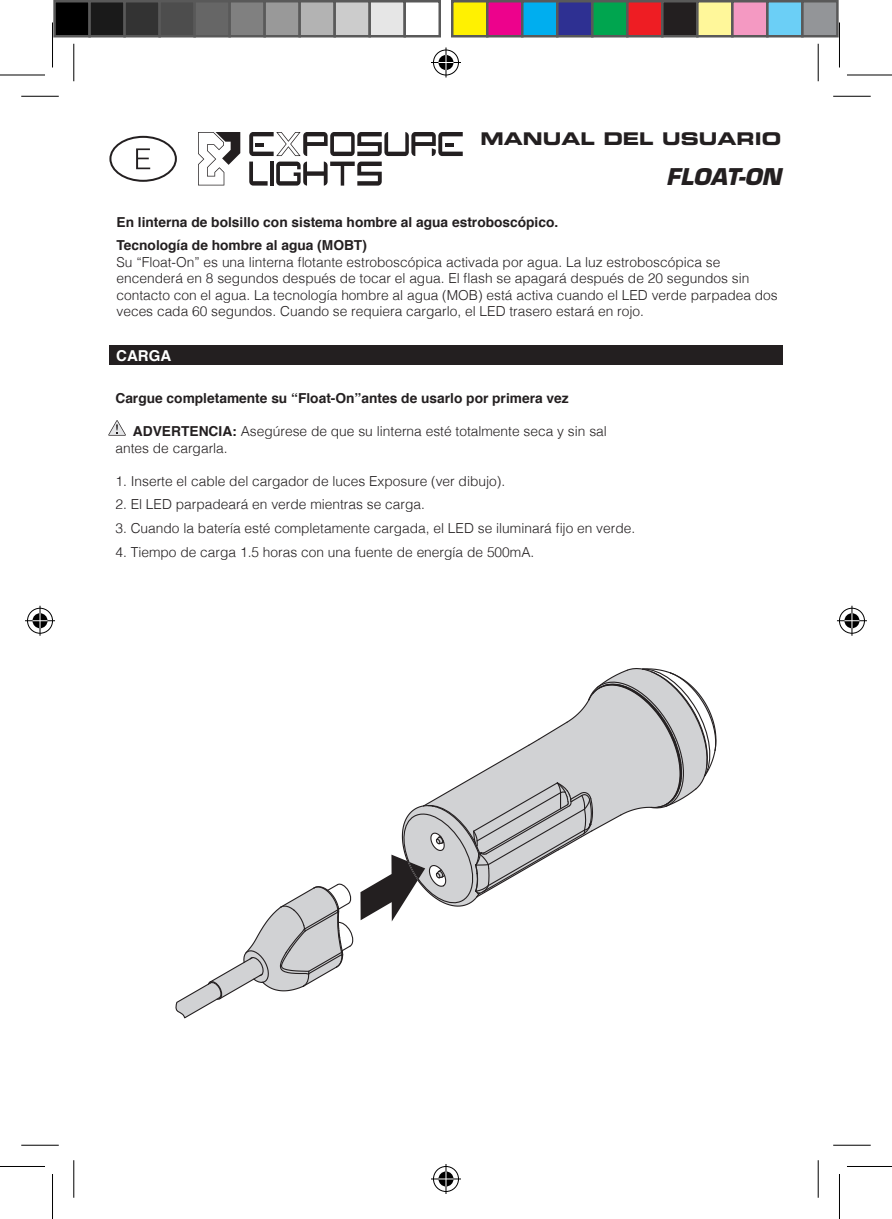
<style>
.page{position:relative;width:892px;height:1219px;background:#fff}
.page>*{position:absolute;margin:0;border:0;box-sizing:border-box;transform-origin:0 0}
.t1{font:italic 700 22.5px "Eurostile LT Std";color:#231f20}
.t2{font:17.5px "Eurostile LT Std Bold Ex 2";color:#231f20}
.t3{font:700 15px "Helvetica";color:#fff}
.t4{font:300 13.75px/16.5px "Helvetica";color:#231f20}
.t5{font:700 13.75px/23.5px "Helvetica";color:#231f20}
.s1{font-weight:700}
</style>
<div class="page">
<div style="left:109px;top:345px;width:673px;height:20px;background:#231f20"></div>
<svg style="left:108px;top:420px;width:18px;height:16px"></svg>
<svg style="left:109px;top:136px;width:68px;height:46px"></svg>
<svg style="left:360px;top:668px;width:357px;height:253px"></svg>
<svg style="left:175px;top:883px;width:179px;height:136px"></svg>
<svg style="left:411px;top:132px;width:52px;height:24px"></svg>
<svg style="left:384px;top:132px;width:25px;height:24px"></svg>
<svg style="left:249px;top:132px;width:133px;height:24px"></svg>
<svg style="left:249px;top:162px;width:18px;height:24px"></svg>
<hr style="left:270px;top:162px;width:4px;height:24px;background:#231f20">
<svg style="left:276px;top:162px;width:106px;height:24px"></svg>
<svg style="left:198px;top:132px;width:42px;height:53px"></svg>
<hr style="left:21px;top:96px;width:38px;height:1px;background:#000">
<hr style="left:833px;top:96px;width:37px;height:1px;background:#000">
<hr style="left:21px;top:1145px;width:38px;height:1px;background:#000">
<hr style="left:833px;top:1145px;width:37px;height:1px;background:#000">
<hr style="left:73px;top:44px;width:1px;height:37px;background:#000">
<hr style="left:73px;top:1160px;width:1px;height:38px;background:#000">
<hr style="left:817px;top:44px;width:1px;height:37px;background:#000">
<hr style="left:817px;top:1160px;width:1px;height:38px;background:#000">
<svg style="left:0;top:74px;width:45px;height:1px"></svg>
<svg style="left:847px;top:74px;width:45px;height:1px"></svg>
<hr style="left:0;top:75px;width:45px;height:1px;background:#000">
<hr style="left:847px;top:75px;width:45px;height:1px;background:#000">
<hr style="left:0;top:1166px;width:45px;height:1px;background:#000">
<hr style="left:847px;top:1166px;width:45px;height:1px;background:#000">
<hr style="left:52px;top:22px;width:1px;height:45px;background:#000">
<hr style="left:52px;top:1174px;width:1px;height:45px;background:#000">
<hr style="left:839px;top:22px;width:1px;height:45px;background:#000">
<hr style="left:839px;top:1174px;width:1px;height:45px;background:#000">
<div style="left:432px;top:48px;width:28px;height:29px;border:3px solid #fff;border-radius:50%"></div>
<hr style="left:431px;top:61px;width:30px;height:3px;background:#fff">
<hr style="left:444px;top:47px;width:3px;height:30px;background:#fff">
<div style="left:437px;top:53px;width:18px;height:19px;border:3px solid #fff;border-radius:50%"></div>
<div style="left:433px;top:50px;width:26px;height:25px;border:1px solid #000;border-radius:50%"></div>
<hr style="left:431px;top:62px;width:30px;height:1px;background:#000">
<hr style="left:445px;top:47px;width:1px;height:30px;background:#000">
<svg style="left:438px;top:55px;width:15px;height:15px"></svg>
<div style="left:432px;top:1165px;width:28px;height:28px;border:3px solid #fff;border-radius:50%"></div>
<hr style="left:431px;top:1177px;width:30px;height:3px;background:#fff">
<hr style="left:444px;top:1164px;width:3px;height:30px;background:#fff">
<div style="left:437px;top:1170px;width:18px;height:18px;border:3px solid #fff;border-radius:50%"></div>
<div style="left:433px;top:1166px;width:26px;height:26px;border:1px solid #000;border-radius:50%"></div>
<hr style="left:431px;top:1178px;width:30px;height:1px;background:#000">
<hr style="left:445px;top:1164px;width:1px;height:30px;background:#000">
<svg style="left:438px;top:1171px;width:15px;height:15px"></svg>
<div style="left:26px;top:607px;width:28px;height:28px;border:3px solid #fff;border-radius:50%"></div>
<hr style="left:25px;top:619px;width:30px;height:3px;background:#fff">
<svg style="left:38px;top:606px;width:4px;height:30px"></svg>
<div style="left:31px;top:612px;width:18px;height:18px;border:3px solid #fff;border-radius:50%"></div>
<div style="left:27px;top:608px;width:26px;height:25px;border:1px solid #000;border-radius:50%"></div>
<hr style="left:25px;top:620px;width:30px;height:1px;background:#000">
<hr style="left:40px;top:606px;width:1px;height:30px;background:#000">
<svg style="left:33px;top:613px;width:15px;height:15px"></svg>
<div style="left:838px;top:607px;width:28px;height:28px;border:3px solid #fff;border-radius:50%"></div>
<hr style="left:837px;top:619px;width:30px;height:3px;background:#fff">
<hr style="left:850px;top:606px;width:3px;height:30px;background:#fff">
<div style="left:843px;top:612px;width:18px;height:18px;border:3px solid #fff;border-radius:50%"></div>
<div style="left:839px;top:608px;width:25px;height:25px;border:1px solid #000;border-radius:50%"></div>
<hr style="left:837px;top:620px;width:30px;height:1px;background:#000">
<hr style="left:851px;top:606px;width:1px;height:30px;background:#000">
<svg style="left:844px;top:613px;width:15px;height:15px"></svg>
<div style="left:55px;top:1px;width:35px;height:35px;background:#000"></div>
<div style="left:53px;top:0;width:38px;height:37px;border:2px solid #595959"></div>
<div style="left:90px;top:1px;width:35px;height:35px;background:#1a1a1a"></div>
<div style="left:88px;top:0;width:38px;height:37px;border:2px solid #595959"></div>
<div style="left:125px;top:1px;width:35px;height:35px;background:#333"></div>
<div style="left:123px;top:0;width:38px;height:37px;border:2px solid #595959"></div>
<div style="left:160px;top:1px;width:35px;height:35px;background:#4d4d4d"></div>
<div style="left:158px;top:0;width:38px;height:37px;border:2px solid #595959"></div>
<div style="left:195px;top:1px;width:35px;height:35px;background:#666"></div>
<div style="left:193px;top:0;width:38px;height:37px;border:2px solid #595959"></div>
<div style="left:230px;top:1px;width:35px;height:35px;background:#808080"></div>
<div style="left:228px;top:0;width:38px;height:37px;border:2px solid #595959"></div>
<div style="left:265px;top:1px;width:35px;height:35px;background:#999"></div>
<div style="left:263px;top:0;width:38px;height:37px;border:2px solid #595959"></div>
<div style="left:300px;top:1px;width:35px;height:35px;background:#b3b3b3"></div>
<div style="left:298px;top:0;width:38px;height:37px;border:2px solid #595959"></div>
<div style="left:335px;top:1px;width:35px;height:35px;background:#ccc"></div>
<div style="left:333px;top:0;width:38px;height:37px;border:2px solid #595959"></div>
<div style="left:370px;top:1px;width:35px;height:35px;background:#e6e6e6"></div>
<div style="left:368px;top:0;width:38px;height:37px;border:2px solid #595959"></div>
<div style="left:403px;top:0;width:38px;height:37px;border:2px solid #595959"></div>
<div style="left:452px;top:1px;width:35px;height:35px;background:#fff101"></div>
<div style="left:451px;top:0;width:37px;height:37px;border:2px solid #595959"></div>
<div style="left:487px;top:1px;width:35px;height:35px;background:#ed028c"></div>
<div style="left:486px;top:0;width:37px;height:37px;border:2px solid #595959"></div>
<div style="left:522px;top:1px;width:35px;height:35px;background:#00aeef"></div>
<div style="left:521px;top:0;width:37px;height:37px;border:2px solid #595959"></div>
<div style="left:557px;top:1px;width:35px;height:35px;background:#2e3092"></div>
<div style="left:556px;top:0;width:37px;height:37px;border:2px solid #595959"></div>
<div style="left:592px;top:1px;width:35px;height:35px;background:#00a54f"></div>
<div style="left:591px;top:0;width:37px;height:37px;border:2px solid #595959"></div>
<div style="left:627px;top:1px;width:35px;height:35px;background:#ee1d23"></div>
<div style="left:626px;top:0;width:37px;height:37px;border:2px solid #595959"></div>
<div style="left:662px;top:1px;width:35px;height:35px;background:#231f20"></div>
<div style="left:661px;top:0;width:37px;height:37px;border:2px solid #595959"></div>
<div style="left:697px;top:1px;width:35px;height:35px;background:#fff79a"></div>
<div style="left:696px;top:0;width:37px;height:37px;border:2px solid #595959"></div>
<div style="left:732px;top:1px;width:35px;height:35px;background:#f499c2"></div>
<div style="left:731px;top:0;width:37px;height:37px;border:2px solid #595959"></div>
<div style="left:767px;top:1px;width:35px;height:35px;background:#6bcff6"></div>
<div style="left:766px;top:0;width:37px;height:37px;border:2px solid #595959"></div>
<div style="left:802px;top:1px;width:35px;height:35px;background:#939598"></div>
<div style="left:801px;top:0;width:37px;height:37px;border:2px solid #595959"></div>
<p class="t2" style="left:480px;top:126px;width:302px">MANUAL DEL USUARIO</p>
<h1 class="t1" style="left:666px;top:163px;width:116px">FLOAT-ON</h1>
<p class="t5" style="left:116px;top:210px;width:443px">En linterna de bolsillo con sistema hombre al agua estroboscópico.<br>Tecnología de hombre al agua (MOBT)</p>
<p class="t4" style="left:116px;top:253px;width:663px">Su “Float-On” es una linterna flotante estroboscópica activada por agua. La luz estroboscópica se encenderá en 8 segundos después de tocar el agua. El flash se apagará después de 20 segundos sin contacto con el agua. La tecnología hombre al agua (MOB) está activa cuando el LED verde parpadea dos veces cada 60 segundos. Cuando se requiera cargarlo, el LED trasero estará en rojo.</p>
<p class="t3" style="left:116px;top:343px;width:56px">CARGA</p>
<p class="t5" style="left:115px;top:387px;width:455px">Cargue completamente su “Float-On”antes de usarlo por primera vez</p>
<p class="t4" style="left:115px;top:422px;width:493px;text-indent:18px"><span class="s1">ADVERTENCIA:</span> Asegúrese de que su linterna esté totalmente seca y sin sal antes de cargarla.</p>
<p class="t4" style="left:115px;top:472px;width:391px">1. Inserte el cable del cargador de luces Exposure (ver dibujo).</p>
<p class="t4" style="left:115px;top:495px;width:311px">2. El LED parpadeará en verde mientras se carga.</p>
<p class="t4" style="left:115px;top:519px;width:521px">3. Cuando la batería esté completamente cargada, el LED se iluminará fijo en verde.</p>
<p class="t4" style="left:115px;top:542px;width:420px">4. Tiempo de carga 1.5 horas con una fuente de energía de 500mA.</p>
</div>
